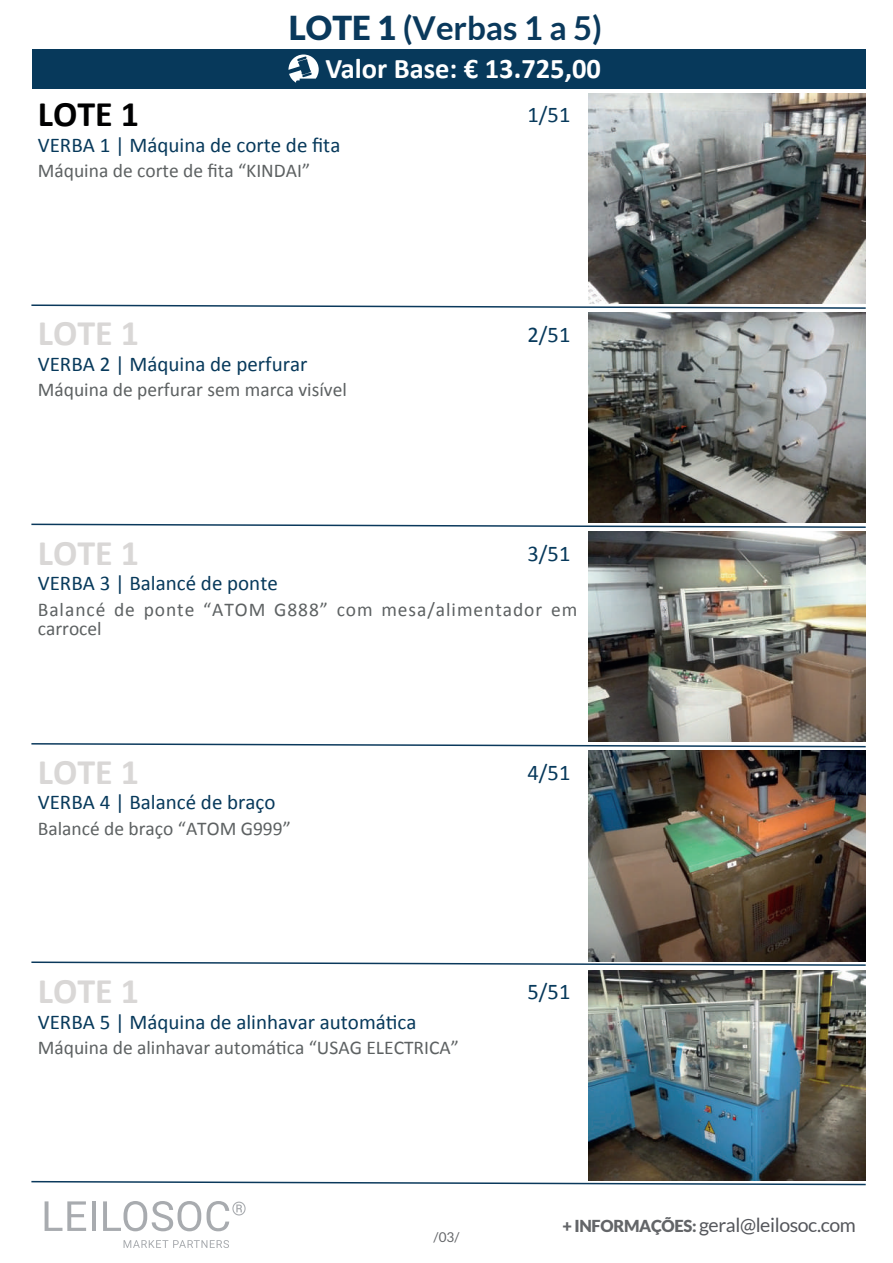
<style>
.page{position:relative;width:893px;height:1263px;background:#fff}
.page>*{position:absolute;margin:0;border:0;box-sizing:border-box;transform-origin:0 0}
.t1{font:700 36px "Calibri";color:#d9d7d6}
.t2{font:700 36px "Calibri";color:#000001}
.t3{font:700 33px "Lato";color:#0a395c}
.t4{font:700 28.5px "Calibri";color:#fff}
.t5{font:22.5px "Calibri";color:#07395b}
.t6{font:21px "Calibri";color:#07395b}
.t7{font:19.5px "Calibri";color:#5d6162}
.t8{font:19.5px/19.5px "Calibri";letter-spacing:.05em;color:#5d6162}
.t9{font:19.5px "Lato";letter-spacing:-.02em;color:#55575c}
.t10{font:13.5px "Lato";color:#636568}
.s1{font-weight:900}
.s2{font-weight:900;font-size:16.5px;color:#636568}
</style>
<div class="page">
<svg style="left:45px;top:1201px;width:41px;height:30px"></svg>
<hr style="left:92px;top:1201px;width:4px;height:30px;background:#a8abaf">
<svg style="left:103px;top:1201px;width:98px;height:30px"></svg>
<svg style="left:207px;top:1201px;width:39px;height:30px"></svg>
<svg style="left:124px;top:1240px;width:105px;height:8px"></svg>
<div style="left:32px;top:49px;width:834px;height:39px;background:#07395b"></div>
<svg style="left:31px;top:304px;width:835px;height:5px"></svg>
<svg style="left:31px;top:523px;width:835px;height:5px"></svg>
<svg style="left:31px;top:743px;width:835px;height:5px"></svg>
<svg style="left:31px;top:961px;width:835px;height:5px"></svg>
<svg style="left:31px;top:1180px;width:835px;height:6px"></svg>
<svg style="left:288px;top:54px;width:31px;height:29px"></svg>
<img style="left:588px;top:93px;width:278px;height:210px">
<img style="left:588px;top:312px;width:278px;height:210px">
<img style="left:588px;top:531px;width:278px;height:211px">
<img style="left:588px;top:751px;width:278px;height:210px">
<img style="left:588px;top:970px;width:278px;height:210px">
<h2 class="t3" style="left:289px;top:9px;width:315px"><span class="s1">LOTE 1</span> (Verbas 1 a 5)</h2>
<h3 class="t4" style="left:326px;top:48px;width:277px">Valor Base: € 13.725,00</h3>
<h1 class="t2" style="left:38px;top:89px;width:103px">LOTE 1</h1>
<p class="t5" style="left:527px;top:101px;width:44px">1/51</p>
<p class="t6" style="left:38px;top:132px;width:304px">VERBA 1 | Máquina de corte de fita</p>
<p class="t7" style="left:38px;top:158px;width:274px">Máquina de corte de fita “KINDAI”</p>
<h1 class="t1" style="left:38px;top:308px;width:103px">LOTE 1</h1>
<p class="t5" style="left:527px;top:320px;width:44px">2/51</p>
<p class="t6" style="left:38px;top:351px;width:271px">VERBA 2 | Máquina de perfurar</p>
<p class="t7" style="left:38px;top:378px;width:311px">Máquina de perfurar sem marca visível</p>
<h1 class="t1" style="left:38px;top:527px;width:103px">LOTE 1</h1>
<p class="t5" style="left:527px;top:539px;width:44px">3/51</p>
<p class="t6" style="left:38px;top:570px;width:241px">VERBA 3 | Balancé de ponte</p>
<p class="t8" style="left:38px;top:598px;width:541px">Balancé de ponte “ATOM G888” com mesa/alimentador em carrocel</p>
<h1 class="t1" style="left:38px;top:746px;width:103px">LOTE 1</h1>
<p class="t5" style="left:527px;top:759px;width:44px">4/51</p>
<p class="t6" style="left:38px;top:789px;width:239px">VERBA 4 | Balancé de braço</p>
<p class="t7" style="left:38px;top:816px;width:255px">Balancé de braço “ATOM G999”</p>
<h1 class="t1" style="left:38px;top:966px;width:103px">LOTE 1</h1>
<p class="t5" style="left:527px;top:978px;width:44px">5/51</p>
<p class="t6" style="left:38px;top:1008px;width:380px">VERBA 5 | Máquina de alinhavar automática</p>
<p class="t7" style="left:38px;top:1035px;width:423px">Máquina de alinhavar automática “USAG ELECTRICA”</p>
<p class="t10" style="left:434px;top:1230px;width:27px">/03/</p>
<p class="t9" style="left:562px;top:1214px;width:295px"><span class="s2">+ INFORMAÇÕES:</span> geral@leilosoc.com</p>
</div>
